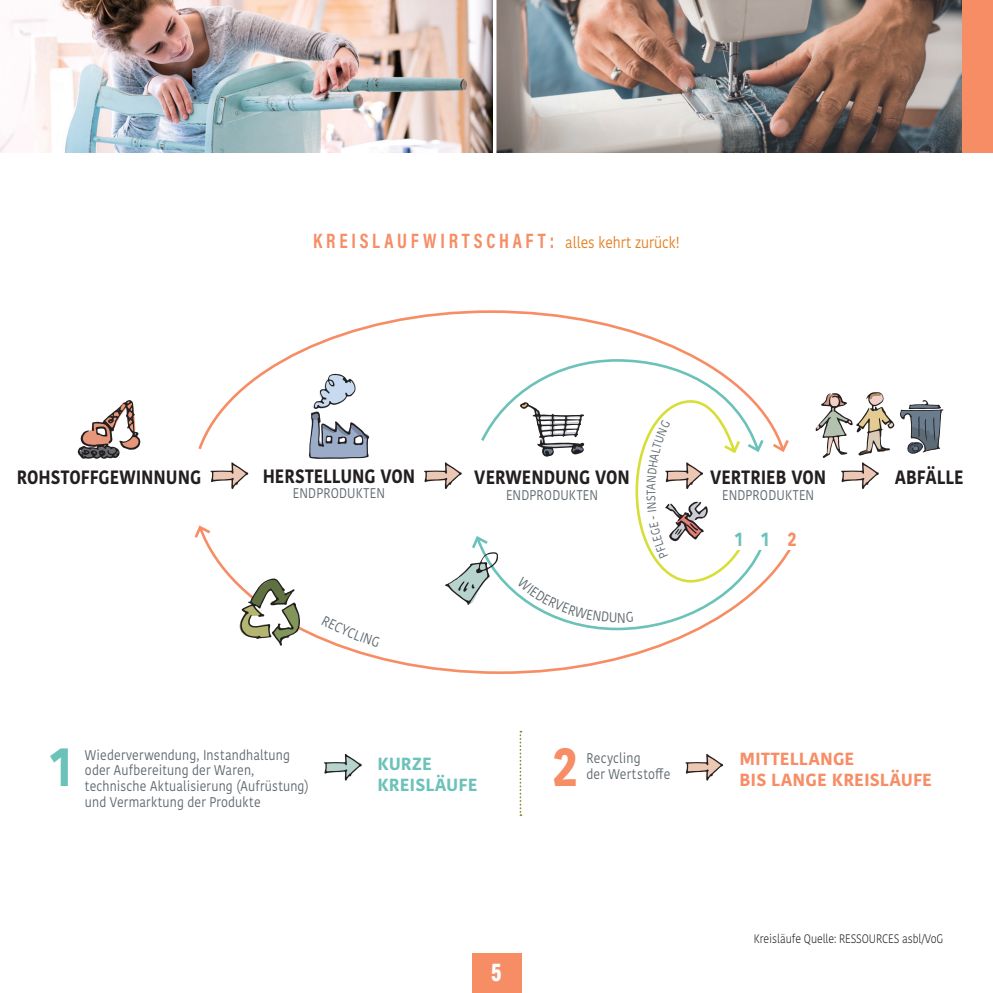
<style>
.page{position:relative;width:993px;height:993px;background:#fff}
.page>*{position:absolute;margin:0;border:0;box-sizing:border-box;transform-origin:0 0}
.t1{font:700 54.25px "Kohinoor Bangla";color:#6bc2b9;scale:.88 1}
.t2{font:700 54.25px "Kohinoor Bangla";color:#f68d65;scale:.88 1}
.Chapeau{font:900 26.25px "Acumin Pro Cond";color:#fff;scale:.86 1}
.Texte_continu{font:700 21px "Acumin Pro Cond";letter-spacing:.2em;color:#f68d65;scale:.9 1}
.t3{font:700 19.25px "Kohinoor Bangla";letter-spacing:-.005em;color:#231f20;scale:.88 1}
.t4{font:700 19.25px "Kohinoor Bangla";color:#6bc2b9;scale:.88 1}
.t5{font:700 19.25px "Kohinoor Bangla";color:#f68d65;scale:.88 1}
.t6{font:700 17.5px "Kohinoor Bangla";color:#f68d65}
.t7{font:700 17.5px "Kohinoor Bangla";color:#6bc2b9}
.t8{font:14px/15.8px "Kohinoor Bangla";letter-spacing:.01em;color:#5f696f;scale:.88 1}
.Texte_continu-2{font:300 12.25px "Kohinoor Bangla";letter-spacing:-.01em;color:#231f20;scale:.88 1}
.t9{font:12.25px "Kohinoor Bangla";color:#5f696f;scale:.88 1}
.s1{font-family:"Kohinoor Bangla";font-weight:400;font-size:15.75px;color:#e48023}
</style>
<div class="page">
<div style="left:471px;top:952px;width:50px;height:40px;background:#f68d65"></div>
<img style="left:0;top:0;width:962px;height:153px">
<div style="left:962px;top:0;width:30px;height:153px;background:#f68d65"></div>
<hr style="left:493px;top:0;width:3px;height:179px;background:#fff">
<svg style="left:519px;top:730px;width:2px;height:85px"></svg>
<svg style="left:324px;top:753px;width:38px;height:27px"></svg>
<svg style="left:685px;top:754px;width:37px;height:26px"></svg>
<svg style="left:204px;top:540px;width:587px;height:134px"></svg>
<svg style="left:194px;top:525px;width:17px;height:15px"></svg>
<svg style="left:198px;top:310px;width:554px;height:140px"></svg>
<div style="left:686px;top:509px;width:118px;height:41px;background:#fff"></div>
<svg style="left:308px;top:373px;width:61px;height:85px"></svg>
<svg style="left:78px;top:400px;width:62px;height:59px"></svg>
<svg style="left:210px;top:462px;width:38px;height:27px"></svg>
<svg style="left:424px;top:462px;width:37px;height:27px"></svg>
<svg style="left:815px;top:392px;width:128px;height:97px"></svg>
<svg style="left:445px;top:536px;width:53px;height:68px"></svg>
<svg style="left:239px;top:578px;width:61px;height:67px"></svg>
<svg style="left:321px;top:615px;width:59px;height:32px"></svg>
<svg style="left:517px;top:398px;width:273px;height:224px"></svg>
<p class="Texte_continu" style="left:313px;top:226px;width:408px">KREISLAUFWIRTSCHAFT: <span class="s1">alles kehrt zurück!</span></p>
<p class="t3" style="left:17px;top:460px;width:211px">ROHSTOFFGEWINNUNG</p>
<p class="t3" style="left:262px;top:458px;width:175px">HERSTELLUNG VON</p>
<p class="t8" style="left:293px;top:485px;width:106px">ENDPRODUKTEN</p>
<p class="t3" style="left:474px;top:460px;width:178px">VERWENDUNG VON</p>
<p class="t8" style="left:506px;top:486px;width:106px">ENDPRODUKTEN</p>
<p class="t9" style="left:641px;top:494px;width:7px;rotate:-90deg">T</p>
<p class="t3" style="left:710px;top:460px;width:133px">VERTRIEB VON</p>
<p class="t8" style="left:721px;top:486px;width:106px">ENDPRODUKTEN</p>
<p class="t4" style="left:734px;top:522px;width:11px">1</p>
<p class="t4" style="left:760px;top:522px;width:11px">1</p>
<p class="t5" style="left:787px;top:522px;width:12px">2</p>
<p class="t3" style="left:894px;top:460px;width:80px">ABFÄLLE</p>
<p class="t1" style="left:50px;top:719px;width:27px">1</p>
<p class="t2" style="left:552px;top:719px;width:31px">2</p>
<p class="t8" style="left:85px;top:746px;width:256px">Wiederverwendung, Instandhaltung oder Aufbereitung der Waren, technische Aktualisierung (Aufrüstung) und Vermarktung der Produkte</p>
<p class="t8" style="left:586px;top:750px;width:63px">Recycling</p>
<p class="t7" style="left:377px;top:748px;width:56px">KURZE</p>
<p class="t8" style="left:586px;top:765px;width:97px">der Wertstoffe</p>
<p class="t7" style="left:377px;top:769px;width:102px">KREISLÄUFE</p>
<p class="Chapeau" style="left:491px;top:954px;width:14px">5</p>
<p class="t6" style="left:739px;top:743px;width:116px">MITTELLANGE</p>
<p class="t6" style="left:739px;top:764px;width:194px">BIS LANGE KREISLÄUFE</p>
<p class="Texte_continu-2" style="left:753px;top:929px;width:217px">Kreisläufe Quelle: RESSOURCES asbl/VoG</p>
</div>
